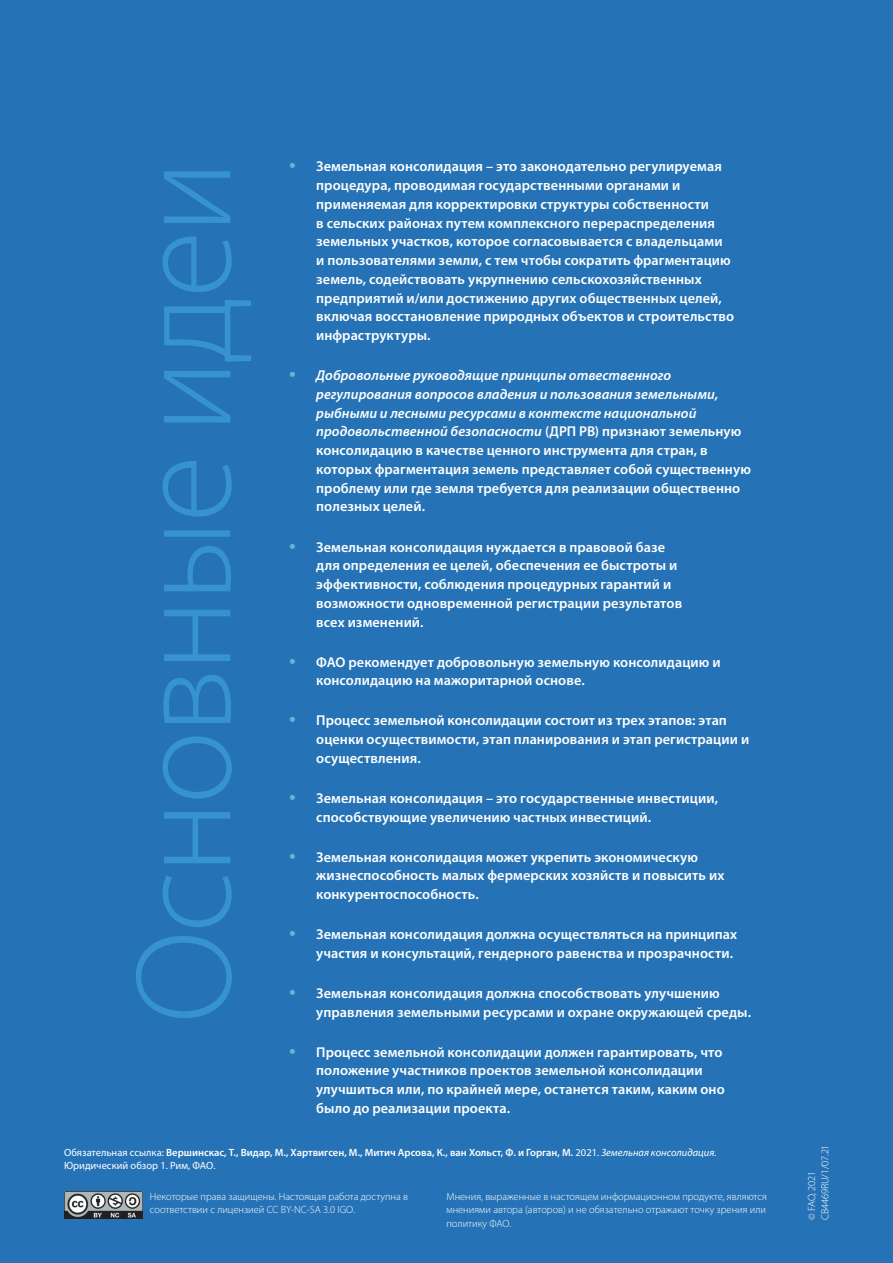
<style>
.page{position:relative;width:893px;height:1263px;background:#2573b6}
.page>*{position:absolute;margin:0;border:0;box-sizing:border-box;transform-origin:0 0}
.Heading_1{font:300 138px "Myriad Pro";letter-spacing:-.02em;color:#3693cd}
.t1{font:600 14.25px/18.8px "Myriad Pro";letter-spacing:.005em;color:#fff}
.Pull_Quote{font:300 10.5px/13.5px "Myriad Pro";color:#fff}
.t2{font:600 10.5px/13.5px "Myriad Pro";color:#fff}
.Pull_Quote-2{font:300 10.5px "Myriad Pro";letter-spacing:-.02em;color:#fff}
.s1{font-size:21.3px;color:#6ab3d2}
.s2{font-style:italic;font-size:21.3px;color:#6ab3d2}
.s3{font-style:italic}
.s4{font-weight:400}
.s5{font-weight:400;font-style:italic}
.s6{font-size:9.75px}
</style>
<div class="page">
<img style="left:64px;top:1192px;width:79px;height:26px">
<p class="t1" style="left:316px;top:157px;width:419px;text-indent:-27px"><span class="s1">•</span> Земельная консолидация – это законодательно регулируемая процедура, проводимая государственными органами и применяемая для корректировки структуры собственности<br>в сельских районах путем комплексного перераспределения земельных участков, которое согласовывается с владельцами и пользователями земли, с тем чтобы сократить фрагментацию земель, содействовать укрупнению сельскохозяйственных предприятий и/или достижению других общественных целей, включая восстановление природных объектов и строительство инфраструктуры.</p>
<p class="t1" style="left:316px;top:366px;width:436px;text-indent:-27px"><span class="s2">•</span> <span class="s3">Добровольные руководящие принципы отвественного регулирования вопросов владения и пользования земельными, рыбными и лесными ресурсами в контексте национальной продовольственной безопасности</span> (ДРП РВ) признают земельную консолидацию в качестве ценного инструмента для стран, в которых фрагментация земель представляет собой существенную проблему или где земля требуется для реализации общественно полезных целей.</p>
<p class="t1" style="left:316px;top:537px;width:368px;text-indent:-27px"><span class="s1">•</span> Земельная консолидация нуждается в правовой базе для определения ее целей, обеспечения ее быстроты и эффективности, соблюдения процедурных гарантий и возможности одновременной регистрации результатов всех изменений.</p>
<p class="t1" style="left:316px;top:652px;width:406px;text-indent:-27px"><span class="s1">•</span> ФАО рекомендует добровольную земельную консолидацию и консолидацию на мажоритарной основе.</p>
<p class="t1" style="left:316px;top:711px;width:434px;text-indent:-27px"><span class="s1">•</span> Процесс земельной консолидации состоит из трех этапов: этап оценки осуществимости, этап планирования и этап регистрации и осуществления.</p>
<p class="t1" style="left:316px;top:788px;width:403px;text-indent:-27px"><span class="s1">•</span> Земельная консолидация – это государственные инвестиции, способствующие увеличению частных инвестиций.</p>
<p class="t1" style="left:316px;top:847px;width:410px;text-indent:-27px"><span class="s1">•</span> Земельная консолидация может укрепить экономическую жизнеспособность малых фермерских хозяйств и повысить их конкурентоспособность.</p>
<p class="t1" style="left:289px;top:924px;width:450px;text-align:right"><span class="s1">•</span> Земельная консолидация должна осуществляться на принципах участия и консультаций, гендерного равенства и прозрачности.</p>
<p class="t1" style="left:316px;top:983px;width:436px;text-indent:-27px"><span class="s1">•</span> Земельная консолидация должна способствовать улучшению управления земельными ресурсами и охране окружающей среды.</p>
<p class="t1" style="left:316px;top:1042px;width:410px;text-indent:-27px"><span class="s1">•</span> Процесс земельной консолидации должен гарантировать, что положение участников проектов земельной консолидации улучшиться или, по крайней мере, останется таким, каким оно было до реализации проекта.</p>
<p class="t2" style="left:64px;top:1145px;width:654px"><span class="s4">Обязательная ссылка:</span> Вершинскас, Т., Видар, М., Хартвигсен, М., Митич Арсова, К., ван Хольст, Ф. и Горган, М. <span class="s4">2021.</span> <span class="s5">Земельная консолидация.<br></span><span class="s4">Юридический обзор 1. Рим, ФАО.</span></p>
<p class="Heading_1" style="left:101px;top:1023px;width:864px;rotate:-90deg">Основные идеи</p>
<p class="Pull_Quote" style="left:150px;top:1189px;width:260px">Некоторые права защищены. Настоящая работа доступна в соответствии с лицензией CC BY-NC-SA 3.0 IGO.</p>
<p class="Pull_Quote" style="left:446px;top:1189px;width:322px;text-align:justify">Мнения, выраженные в настоящем информационном продукте, являются мнениями автора (авторов) и не обязательно отражают точку зрения или политику ФАО.</p>
<p class="Pull_Quote-2" style="left:819px;top:1220px;width:77px;rotate:-90deg">CB4469RU/1/07.21</p>
<p class="Pull_Quote" style="left:805px;top:1220px;width:50px;rotate:-90deg"><span class="s6">©</span> FAO, 2021</p>
</div>
